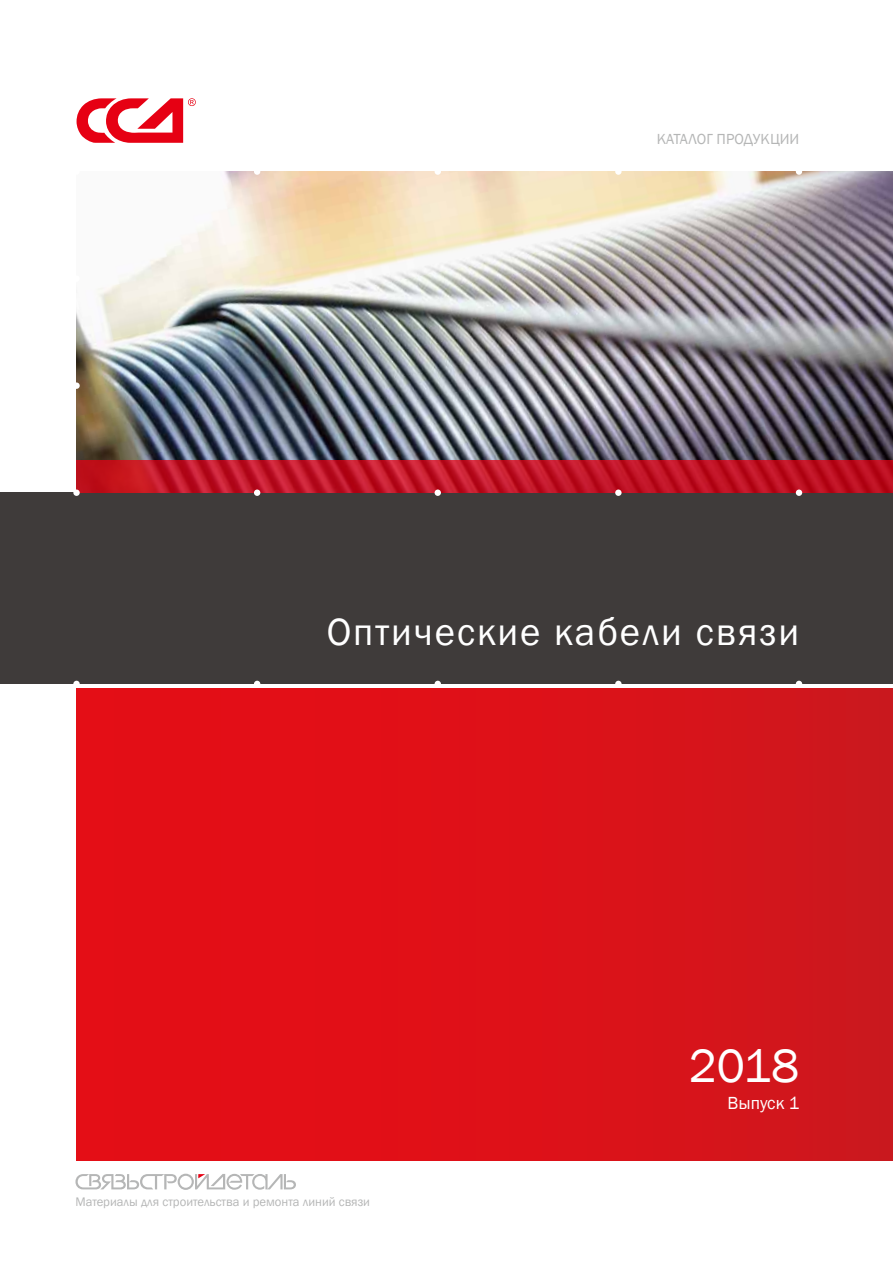
<style>
.page{position:relative;width:893px;height:1263px;background:#fff}
.page>*{position:absolute;margin:0;border:0;box-sizing:border-box;transform-origin:0 0}
.t1{font:48px "Franklin Gothic";color:#fff}
.t2{font:39px "Franklin Gothic";letter-spacing:.05em;color:#fff}
.t3{font:18px "Franklin Gothic";color:#fff}
.t4{font:15px "Franklin Gothic";color:#b5b6b6}
.t5{font:12.75px "Franklin Gothic";color:#b5b6b6}
</style>
<div class="page">
<div style="left:0;top:493px;width:893px;height:191px;background:#3f3b3a"></div>
<img style="left:77px;top:172px;width:816px;height:288px">
<div style="left:77px;top:688px;width:816px;height:473px;background:linear-gradient(to right,#e90c15,#cf171d)"></div>
<svg style="left:77px;top:460px;width:816px;height:33px;background:#bf1325"></svg>
<svg style="left:77px;top:98px;width:119px;height:45px"></svg>
<svg style="left:75px;top:1174px;width:221px;height:16px"></svg>
<div style="left:73px;top:489px;width:7px;height:7px;background:#fff;border-radius:50%"></div>
<div style="left:796px;top:489px;width:6px;height:7px;background:#fff;border-radius:50%"></div>
<div style="left:615px;top:489px;width:7px;height:7px;background:#fff;border-radius:50%"></div>
<div style="left:435px;top:489px;width:6px;height:7px;background:#fff;border-radius:50%"></div>
<div style="left:254px;top:489px;width:6px;height:7px;background:#fff;border-radius:50%"></div>
<div style="left:73px;top:681px;width:7px;height:6px;background:#fff;border-radius:50%"></div>
<svg style="left:796px;top:681px;width:6px;height:3px"></svg>
<div style="left:615px;top:681px;width:7px;height:6px;background:#fff;border-radius:50%"></div>
<svg style="left:435px;top:681px;width:6px;height:3px"></svg>
<svg style="left:254px;top:681px;width:6px;height:3px"></svg>
<div style="left:73px;top:168px;width:7px;height:7px;background:#fff;border-radius:50%"></div>
<div style="left:796px;top:168px;width:6px;height:7px;background:#fff;border-radius:50%"></div>
<div style="left:615px;top:168px;width:7px;height:7px;background:#fff;border-radius:50%"></div>
<div style="left:435px;top:168px;width:6px;height:7px;background:#fff;border-radius:50%"></div>
<div style="left:254px;top:168px;width:6px;height:7px;background:#fff;border-radius:50%"></div>
<div style="left:73px;top:275px;width:7px;height:7px;background:#fff;border-radius:50%"></div>
<div style="left:73px;top:382px;width:7px;height:7px;background:#fff;border-radius:50%"></div>
<p class="t4" style="left:657px;top:130px;width:144px">КАТАЛОГ ПРОДУКЦИИ</p>
<h2 class="t2" style="left:327px;top:607px;width:474px">Оптические кабели связи</h2>
<p class="t5" style="left:75px;top:1194px;width:296px">Материалы для строительства и ремонта линий связи</p>
<h1 class="t1" style="left:689px;top:1036px;width:112px">2018</h1>
<h3 class="t3" style="left:727px;top:1092px;width:73px">Выпуск 1</h3>
</div>
